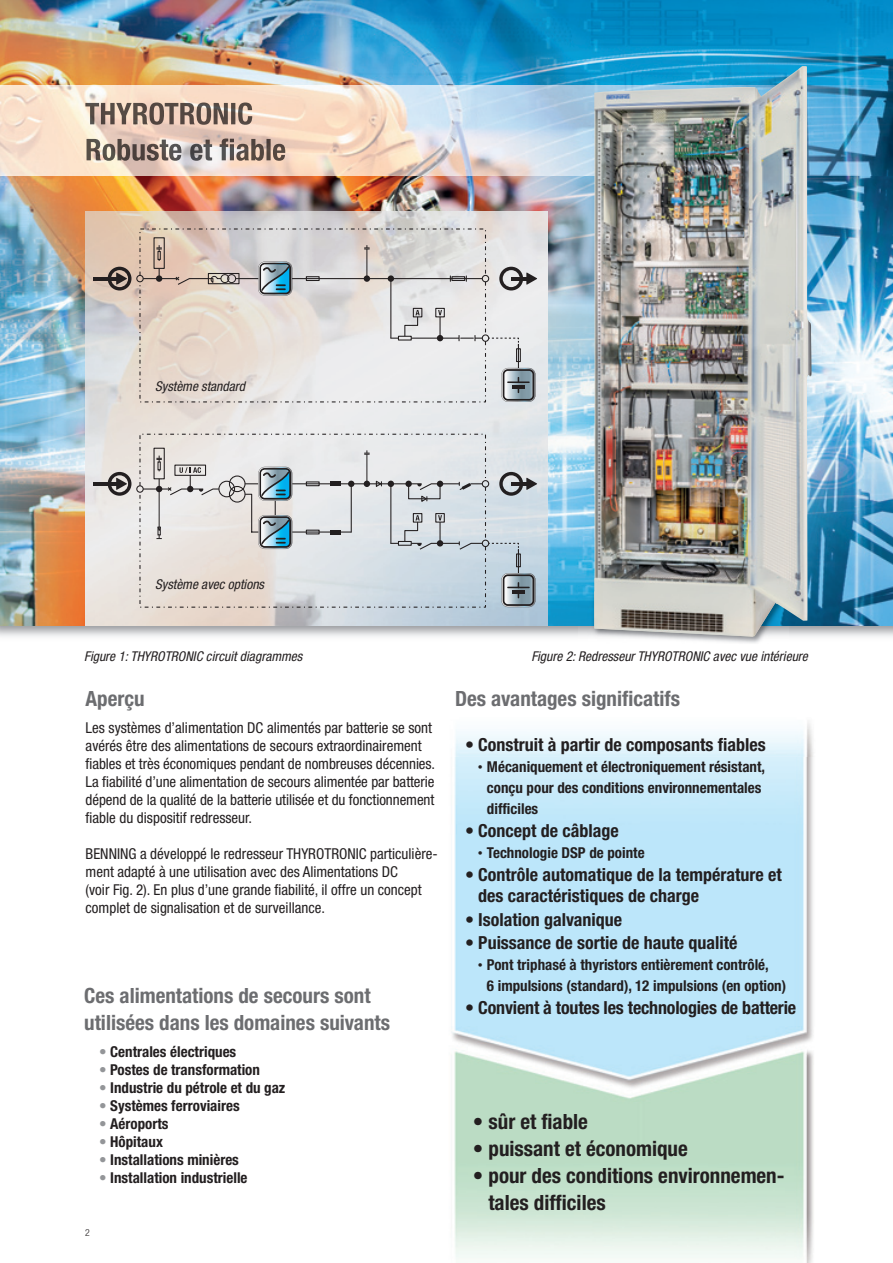
<style>
.page{position:relative;width:893px;height:1263px;background:#fff}
.page>*{position:absolute;margin:0;border:0;box-sizing:border-box;transform-origin:0 0}
.t1{font:700 condensed 21px/27px "Helvetica Neue LT Pro";color:#6c6d70}
.t2{font:700 condensed 21px/27px "Helvetica Neue LT Pro";color:#231f20}
.t3{font:700 condensed 18px/21px "Helvetica Neue LT Pro";color:#231f20}
.t4{font:condensed 15px/18px "Helvetica Neue LT Pro";color:#231f20}
.t5{font:700 condensed 15px/21px "Helvetica Neue LT Pro";color:#231f20}
.t6{font:italic condensed 13.5px "Helvetica Neue LT Pro";color:#231f20}
.t7{font:300 condensed 9.75px "Helvetica Neue LT Pro";color:#231f20}
.s1{color:#939598}
.s2{font-size:18px}
</style>
<div class="page">
<img style="left:0;top:625px;width:893px;height:12px">
<img style="left:0;top:0;width:893px;height:625px">
<img style="left:0;top:85px;width:893px;height:90px">
<img style="left:579px;top:586px;width:185px;height:57px">
<img style="left:594px;top:66px;width:217px;height:571px">
<img style="left:451px;top:757px;width:363px;height:506px">
<img style="left:455px;top:721px;width:359px;height:36px">
<img style="left:85px;top:625px;width:462px;height:1px">
<img style="left:85px;top:211px;width:462px;height:414px">
<svg style="left:108px;top:267px;width:23px;height:23px"></svg>
<hr style="left:93px;top:277px;width:26px;height:3px;background:#231f20">
<svg style="left:499px;top:267px;width:38px;height:23px"></svg>
<hr style="left:511px;top:277px;width:18px;height:3px;background:#231f20">
<div style="left:136px;top:275px;width:8px;height:7px;border:1px solid #231f20;border-radius:50%"></div>
<svg style="left:139px;top:228px;width:348px;height:175px;background:#dfd8d4"></svg>
<svg style="left:174px;top:276px;width:48px;height:10px"></svg>
<div style="left:451px;top:276px;width:14px;height:5px;border:1px solid #231f20"></div>
<svg style="left:458px;top:335px;width:24px;height:6px"></svg>
<div style="left:482px;top:275px;width:7px;height:7px;border:1px solid #231f20;border-radius:50%"></div>
<div style="left:482px;top:334px;width:7px;height:8px;border:1px solid #231f20;border-radius:50%"></div>
<hr style="left:411px;top:338px;width:48px;height:1px;background:#231f20">
<svg style="left:489px;top:337px;width:46px;height:65px;background:#c0c6c9"></svg>
<hr style="left:512px;top:385px;width:13px;height:4px;background:#231f20">
<svg style="left:258px;top:262px;width:34px;height:34px"></svg>
<div style="left:398px;top:336px;width:14px;height:5px;border:1px solid #231f20"></div>
<div style="left:413px;top:308px;width:9px;height:9px;border:1px solid #231f20"></div>
<svg style="left:404px;top:310px;width:16px;height:27px"></svg>
<div style="left:435px;top:308px;width:10px;height:9px;border:1px solid #231f20"></div>
<svg style="left:437px;top:310px;width:6px;height:31px"></svg>
<svg style="left:108px;top:472px;width:23px;height:24px"></svg>
<hr style="left:93px;top:482px;width:26px;height:3px;background:#231f20">
<svg style="left:499px;top:472px;width:38px;height:24px"></svg>
<hr style="left:511px;top:482px;width:18px;height:3px;background:#231f20">
<div style="left:136px;top:485px;width:8px;height:8px;border:1px solid #231f20;border-radius:50%"></div>
<svg style="left:139px;top:433px;width:348px;height:175px;background:#dcddde"></svg>
<div style="left:482px;top:480px;width:7px;height:7px;border:1px solid #231f20;border-radius:50%"></div>
<div style="left:482px;top:540px;width:7px;height:7px;border:1px solid #231f20;border-radius:50%"></div>
<svg style="left:489px;top:542px;width:46px;height:65px;background:#a9b8c2"></svg>
<hr style="left:512px;top:590px;width:13px;height:4px;background:#231f20">
<div style="left:154px;top:448px;width:11px;height:31px;border:1px solid #231f20"></div>
<hr style="left:159px;top:490px;width:1px;height:37px;background:#231f20">
<svg style="left:156px;top:526px;width:6px;height:13px"></svg>
<svg style="left:244px;top:467px;width:48px;height:82px;background:#9db1b9"></svg>
<div style="left:405px;top:481px;width:7px;height:6px;background:#231f20;border-radius:50%"></div>
<svg style="left:409px;top:481px;width:74px;height:22px;background:#c4c9cd"></svg>
<svg style="left:364px;top:479px;width:30px;height:9px"></svg>
<div style="left:398px;top:541px;width:14px;height:5px;border:1px solid #231f20"></div>
<div style="left:413px;top:513px;width:9px;height:10px;border:1px solid #231f20"></div>
<div style="left:435px;top:513px;width:10px;height:10px;border:1px solid #231f20"></div>
<svg style="left:404px;top:515px;width:79px;height:36px;background:#c7ced4"></svg>
<svg style="left:156px;top:456px;width:64px;height:40px;background:#cecccb"></svg>
<img style="left:85px;top:102px;width:167px;height:23px">
<img style="left:87px;top:138px;width:184px;height:23px">
<p class="t6" style="left:155px;top:381px;width:91px">Système standard</p>
<p class="t6" style="left:155px;top:579px;width:111px">Système avec options</p>
<p class="t6" style="left:84px;top:651px;width:220px">Figure 1: THYROTRONIC circuit diagrammes</p>
<p class="t6" style="left:531px;top:651px;width:278px">Figure 2: Redresseur THYROTRONIC avec vue intérieure</p>
<h1 class="t1" style="left:86px;top:687px;width:61px">Aperçu</h1>
<p class="t4" style="left:86px;top:720px;width:351px">Les systèmes d’alimentation DC alimentés par batterie se sont avérés être des alimentations de secours extraordinairement fiables et très économiques pendant de nombreuses décennies.<br>La fiabilité d’une alimentation de secours alimentée par batterie dépend de la qualité de la batterie utilisée et du fonctionnement fiable du dispositif redresseur.</p>
<p class="t4" style="left:86px;top:846px;width:354px">BENNING a développé le redresseur THYROTRONIC particulière&shy;ment adapté à une utilisation avec des Alimentations DC<br>(voir Fig. 2). En plus d’une grande fiabilité, il offre un concept complet de signalisation et de surveillance.</p>
<h1 class="t1" style="left:84px;top:984px;width:307px">Ces alimentations de secours sont utilisées dans les domaines suivants</h1>
<p class="t5" style="left:99px;top:1043px;width:139px"><span class="s1">•</span> Centrales électriques</p>
<p class="t5" style="left:99px;top:1061px;width:162px"><span class="s1">•</span> Postes de transformation</p>
<p class="t5" style="left:99px;top:1079px;width:188px"><span class="s1">•</span> Industrie du pétrole et du gaz</p>
<p class="t5" style="left:99px;top:1097px;width:142px"><span class="s1">•</span> Systèmes ferroviaires</p>
<p class="t5" style="left:99px;top:1115px;width:71px"><span class="s1">•</span> Aéroports</p>
<p class="t5" style="left:99px;top:1133px;width:65px"><span class="s1">•</span> Hôpitaux</p>
<p class="t5" style="left:99px;top:1151px;width:141px"><span class="s1">•</span> Installations minières</p>
<p class="t5" style="left:99px;top:1169px;width:150px"><span class="s1">•</span> Installation industrielle</p>
<p class="t7" style="left:85px;top:1227px;width:6px">2</p>
<h1 class="t1" style="left:455px;top:687px;width:227px">Des avantages significatifs</h1>
<p class="t3" style="left:465px;top:736px;width:302px">• Construit à partir de composants fiables</p>
<p class="t5" style="left:487px;top:758px;width:280px;text-indent:-9px"><span class="s2">·</span> Mécaniquement et électroniquement résistant, conçu pour des conditions environnementales difficiles</p>
<p class="t3" style="left:465px;top:822px;width:155px">• Concept de câblage</p>
<p class="t5" style="left:478px;top:844px;width:168px"><span class="s2">·</span> Technologie DSP de pointe</p>
<p class="t3" style="left:478px;top:866px;width:305px;text-indent:-13px">• Contrôle automatique de la température et des caractéristiques de charge</p>
<p class="t3" style="left:465px;top:910px;width:159px">• Isolation galvanique</p>
<p class="t3" style="left:465px;top:933px;width:274px">• Puissance de sortie de haute qualité</p>
<p class="t5" style="left:487px;top:955px;width:301px;text-indent:-9px"><span class="s2">·</span> Pont triphasé à thyristors entièrement contrôlé,<br>6 impulsions (standard), 12 impulsions (en option)</p>
<p class="t3" style="left:465px;top:998px;width:333px">• Convient à toutes les technologies de batterie</p>
<h1 class="t2" style="left:473px;top:1110px;width:116px">• sûr et fiable</h1>
<h1 class="t2" style="left:473px;top:1137px;width:216px">• puissant et économique</h1>
<h1 class="t2" style="left:488px;top:1164px;width:298px;text-indent:-15px">• pour des conditions environnemen&shy;tales difficiles</h1>
</div>
